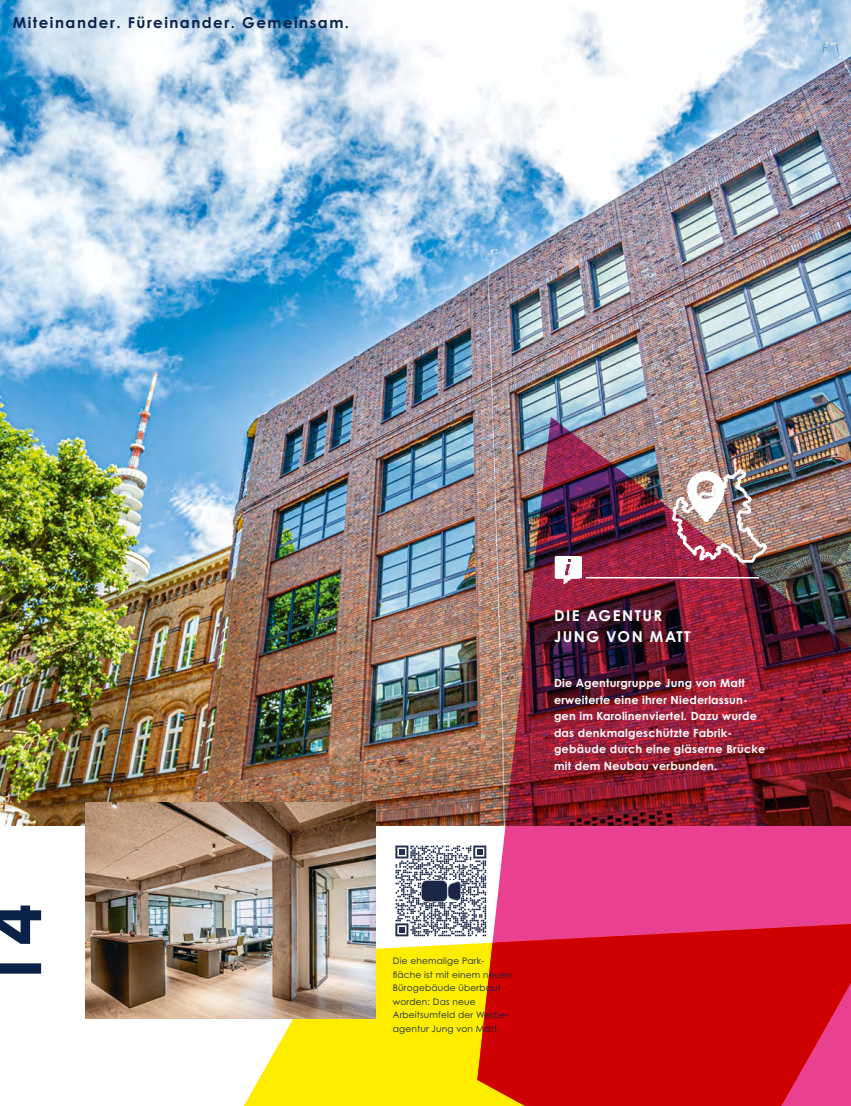
<style>
.page{position:relative;width:851px;height:1106px;background:#fff}
.page>*{position:absolute;margin:0;border:0;box-sizing:border-box;transform-origin:0 0}
.t1{font:700 75px "Century Gothic Pro";color:#0a2148}
.t2{font:700 15px "Century Gothic Pro";letter-spacing:.1em;color:#0a2148}
.t3{font:700 15px/21px "Century Gothic Pro";letter-spacing:.1em;color:#fff}
.t4{font:700 11.25px/16.5px "Century Gothic Pro";letter-spacing:.02em;color:#fff}
.t5{font:9px/13.5px "Century Gothic Pro";letter-spacing:.02em;color:#0a2148}
</style>
<div class="page">
<img style="left:0;top:0;width:850px;height:825px">
<svg style="left:395px;top:845px;width:82px;height:77px"></svg>
<img style="left:421px;top:881px;width:39px;height:20px">
<svg style="left:206px;top:922px;width:271px;height:184px;fill:#ffed00"></svg>
<img style="left:477px;top:417px;width:373px;height:505px">
<svg style="left:477px;top:922px;width:373px;height:184px;background:#d30f12"></svg>
<img style="left:85px;top:802px;width:291px;height:216px">
<hr style="left:586px;top:577px;width:173px;height:1px;background:#fff">
<img style="left:554px;top:556px;width:27px;height:27px">
<img style="left:659px;top:448px;width:112px;height:127px">
<img style="left:680px;top:470px;width:51px;height:51px">
<h2 class="t2" style="left:13px;top:13px;width:338px">Miteinander. Füreinander. Gemeinsam.</h2>
<h1 class="t1" style="left:-33px;top:991px;width:89px;rotate:-90deg">14</h1>
<h2 class="t3" style="left:554px;top:605px;width:138px">DIE AGENTUR<br>JUNG VON MATT</h2>
<p class="t4" style="left:554px;top:675px;width:213px">Die Agenturgruppe Jung von Matt erweiterte eine ihrer Niederlassun&shy;gen im Karolinenviertel. Dazu wurde das denkmalgeschützte Fabrik&shy;gebäude durch eine gläserne Brücke mit dem Neubau verbunden.</p>
<p class="t5" style="left:393px;top:954px;width:121px">Die ehemalige Park&shy;fläche ist mit einem neuen<br>Bürogebäude überbaut worden: Das neue<br>Arbeitsumfeld der Werbe&shy;agentur Jung von Matt.</p>
</div>
